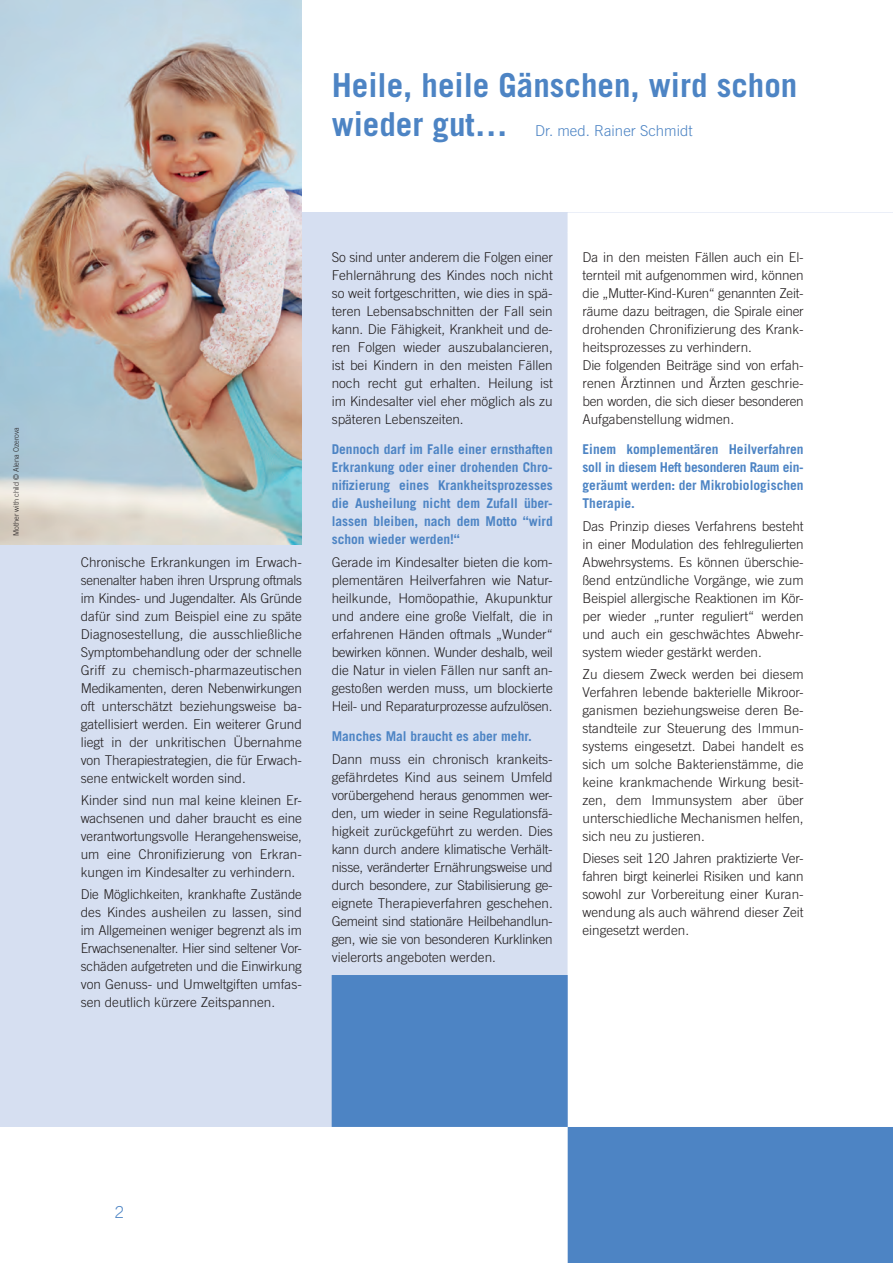
<style>
.page{position:relative;width:893px;height:1263px;background:#fff}
.page>*{position:absolute;margin:0;border:0;box-sizing:border-box;transform-origin:0 0}
.t1{font:700 33px "Trade Gothic";color:#4d84c4}
.t2{font:300 16.5px "Trade Gothic";color:#4d84c4}
.t3{font:300 15px "Trade Gothic";color:#4d84c4}
.t4{font:300 13.5px/18px "Trade Gothic";color:#231f20;text-align:justify}
.t5{font:700 13.5px/18px "Trade Gothic";color:#4d84c4;text-align:justify}
.t6{font:300 7.5px "Trade Gothic";color:#231f20}
.s1{font-weight:700;font-size:33px}
</style>
<div class="page">
<div style="left:568px;top:1127px;width:325px;height:136px;background:#4d84c4"></div>
<div style="left:0;top:213px;width:893px;height:914px;background:#d6dff1"></div>
<div style="left:568px;top:213px;width:325px;height:914px;background:#fff"></div>
<div style="left:332px;top:975px;width:236px;height:152px;background:#4d84c4"></div>
<img style="left:0;top:0;width:302px;height:544px">
<p class="t6" style="left:12px;top:536px;width:110px;rotate:-90deg">Mother with child © Alena Ozerova</p>
<h1 class="t1" style="left:332px;top:65px;width:467px">Heile, heile Gänschen, wird schon</h1>
<p class="t3" style="left:332px;top:122px;width:362px"><span class="s1">wieder gut…</span> Dr. med. Rainer Schmidt</p>
<p class="t4" style="left:81px;top:553px;width:223px">Chronische Erkrankungen im Erwach&shy;senenalter haben ihren Ursprung oftmals im Kindes- und Jugendalter. Als Gründe dafür sind zum Beispiel eine zu späte Diagnosestellung, die ausschließliche Symptombehandlung oder der schnelle Griff zu chemisch-pharmazeutischen Medikamenten, deren Nebenwirkungen oft unterschätzt beziehungsweise ba&shy;gatellisiert werden. Ein weiterer Grund liegt in der unkritischen Übernahme von Therapiestrategien, die für Erwach&shy;sene entwickelt worden sind.</p>
<p class="t4" style="left:81px;top:791px;width:223px">Kinder sind nun mal keine kleinen Er&shy;wachsenen und daher braucht es eine verantwortungsvolle Herangehensweise, um eine Chronifizierung von Erkran&shy;kungen im Kindesalter zu verhindern.</p>
<p class="t4" style="left:81px;top:885px;width:223px">Die Möglichkeiten, krankhafte Zustände des Kindes ausheilen zu lassen, sind im Allgemeinen weniger begrenzt als im Erwachsenenalter. Hier sind seltener Vor&shy;schäden aufgetreten und die Einwirkung von Genuss- und Umweltgiften umfas&shy;sen deutlich kürzere Zeitspannen.</p>
<p class="t4" style="left:332px;top:248px;width:223px">So sind unter anderem die Folgen einer Fehlernährung des Kindes noch nicht so weit fortgeschritten, wie dies in spä&shy;teren Lebensabschnitten der Fall sein kann. Die Fähigkeit, Krankheit und de&shy;ren Folgen wieder auszubalancieren, ist bei Kindern in den meisten Fällen noch recht gut erhalten. Heilung ist im Kindesalter viel eher möglich als zu späteren Lebenszeiten.</p>
<p class="t5" style="left:332px;top:440px;width:223px">Dennoch darf im Falle einer ernsthaften Erkrankung oder einer drohenden Chro&shy;nifizierung eines Krankheitsprozesses die Ausheilung nicht dem Zufall über&shy;lassen bleiben, nach dem Motto “wird schon wieder werden!“</p>
<p class="t4" style="left:332px;top:552px;width:223px">Gerade im Kindesalter bieten die kom&shy;plementären Heilverfahren wie Natur&shy;heilkunde, Homöopathie, Akupunktur und andere eine große Vielfalt, die in erfahrenen Händen oftmals „Wunder“ bewirken können. Wunder deshalb, weil die Natur in vielen Fällen nur sanft an&shy;gestoßen werden muss, um blockierte Heil- und Reparaturprozesse aufzulösen.</p>
<p class="t5" style="left:332px;top:727px;width:202px">Manches Mal braucht es aber mehr.</p>
<p class="t4" style="left:332px;top:750px;width:223px">Dann muss ein chronisch krankeits&shy;gefährdetes Kind aus seinem Umfeld vorübergehend heraus genommen wer&shy;den, um wieder in seine Regulationsfä&shy;higkeit zurückgeführt zu werden. Dies kann durch andere klimatische Verhält&shy;nisse, veränderter Ernährungsweise und durch besondere, zur Stabilisierung ge&shy;eignete Therapieverfahren geschehen.<br>Gemeint sind stationäre Heilbehandlun&shy;gen, wie sie von besonderen Kurklinken vielerorts angeboten werden.</p>
<p class="t4" style="left:583px;top:248px;width:223px;text-align:left">Da in den meisten Fällen auch ein El&shy;ternteil mit aufgenommen wird, können die „Mutter-Kind-Kuren“ genannten Zeit&shy;räume dazu beitragen, die Spirale einer drohenden Chronifizierung des Krank&shy;heitsprozesses zu verhindern.<br>Die folgenden Beiträge sind von erfah&shy;renen Ärztinnen und Ärzten geschrie&shy;ben worden, die sich dieser besonderen Aufgabenstellung widmen.</p>
<p class="t5" style="left:583px;top:440px;width:223px">Einem komplementären Heilverfahren soll in diesem Heft besonderen Raum ein&shy;geräumt werden: der Mikrobiologischen Therapie.</p>
<p class="t4" style="left:583px;top:516px;width:223px">Das Prinzip dieses Verfahrens besteht in einer Modulation des fehlregulierten Abwehrsystems. Es können überschie&shy;ßend entzündliche Vorgänge, wie zum Beispiel allergische Reaktionen im Kör&shy;per wieder „runter reguliert“ werden und auch ein geschwächtes Abwehr&shy;system wieder gestärkt werden.</p>
<p class="t4" style="left:583px;top:665px;width:223px">Zu diesem Zweck werden bei diesem Verfahren lebende bakterielle Mikroor&shy;ganismen beziehungsweise deren Be&shy;standteile zur Steuerung des Immun&shy;systems eingesetzt. Dabei handelt es sich um solche Bakterienstämme, die keine krankmachende Wirkung besit&shy;zen, dem Immunsystem aber über unterschiedliche Mechanismen helfen, sich neu zu justieren.</p>
<p class="t4" style="left:583px;top:849px;width:223px">Dieses seit 120 Jahren praktizierte Ver&shy;fahren birgt keinerlei Risiken und kann sowohl zur Vorbereitung einer Kuran&shy;wendung als auch während dieser Zeit eingesetzt werden.</p>
<p class="t2" style="left:115px;top:1202px;width:11px">2</p>
</div>
